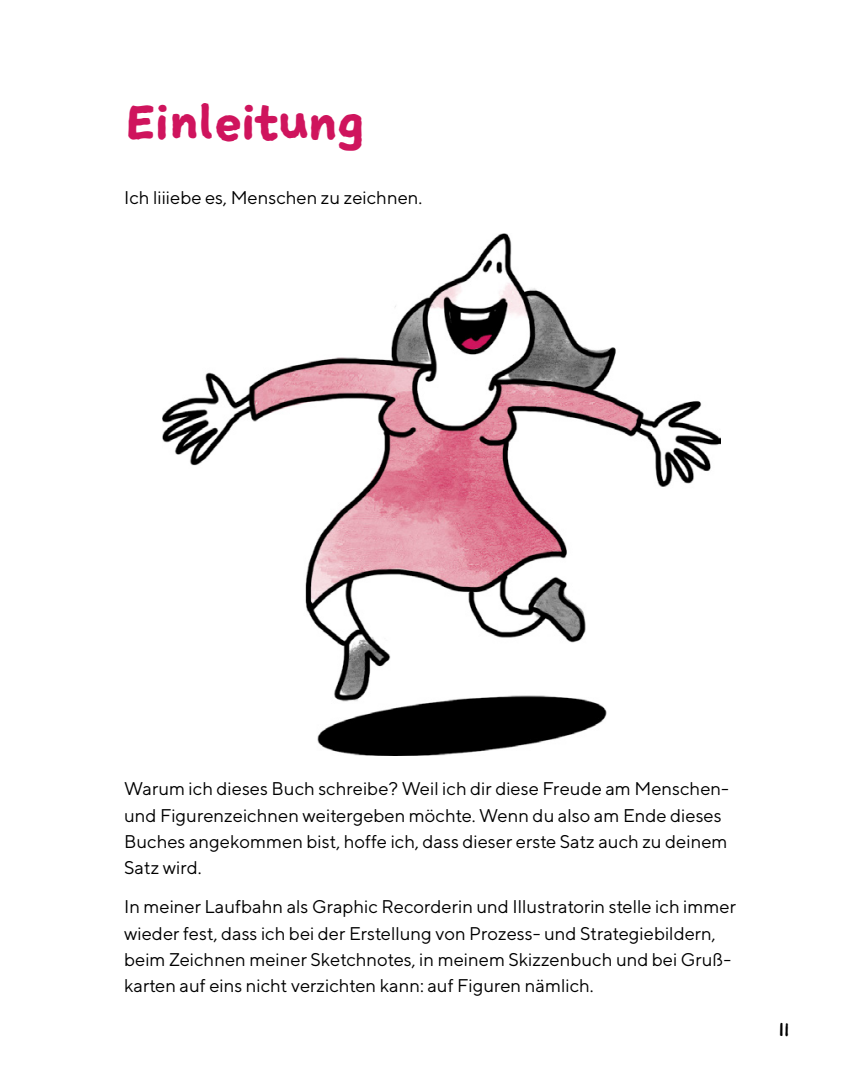
<style>
.page{position:relative;width:844px;height:1082px;background:#fff}
.page>*{position:absolute;margin:0;border:0;box-sizing:border-box;transform-origin:0 0}
.t1{font:700 45.5px "Sketchnote Text";color:#cf145d}
.t2{font:18.38px/26.2px "TT Norms";color:#000}
.t3{font:17.5px "Sketchnote Text";color:#000}
</style>
<div class="page">
<img style="left:163px;top:233px;width:557px;height:522px">
<h1 class="t1" style="left:124px;top:91px;width:241px">Einleitung</h1>
<p class="t2" style="left:124px;top:184px;width:300px">Ich liiiebe es, Menschen zu zeichnen.</p>
<p class="t2" style="left:124px;top:775px;width:606px">Warum ich dieses Buch schreibe? Weil ich dir diese Freude am Menschen&shy;und Figurenzeichnen weitergeben möchte. Wenn du also am Ende dieses Buches angekommen bist, hoffe ich, dass dieser erste Satz auch zu deinem Satz wird.</p>
<p class="t2" style="left:124px;top:893px;width:613px">In meiner Laufbahn als Graphic Recorderin und Illustratorin stelle ich immer wieder fest, dass ich bei der Erstellung von Prozess- und Strategiebildern, beim Zeichnen meiner Sketchnotes, in meinem Skizzenbuch und bei Gruß&shy;karten auf eins nicht verzichten kann: auf Figuren nämlich.</p>
<p class="t3" style="left:778px;top:1017px;width:12px">11</p>
</div>
